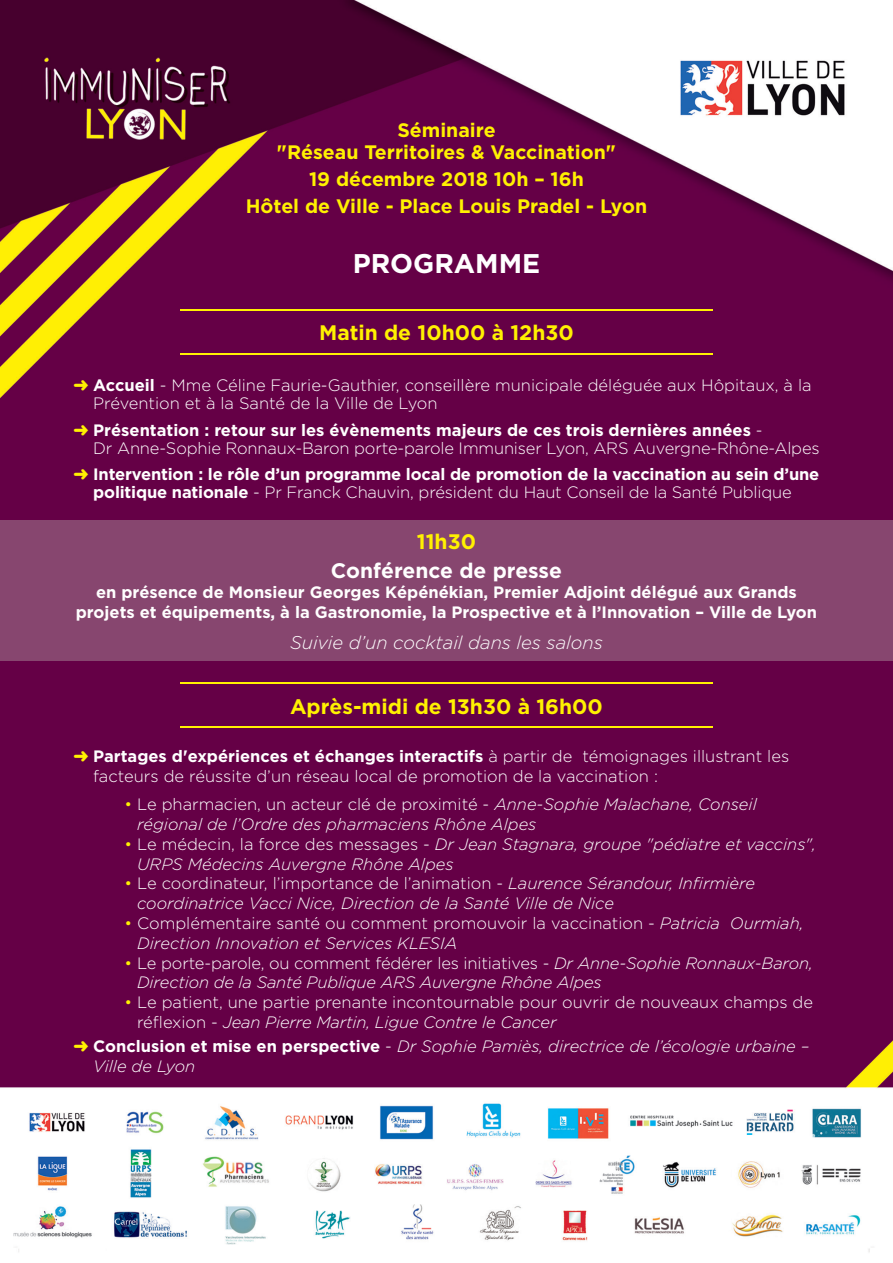
<style>
.page{position:relative;width:893px;height:1263px;background:#fff}
.page>*{position:absolute;margin:0;border:0;box-sizing:border-box;transform-origin:0 0}
.t1{font:700 27px "Gotham";color:#fff}
.t2{font:700 21px "Gotham";color:#fff101}
.t3{font:700 21px "Gotham";color:#fff}
.t4{font:700 19.5px/22.5px "Gotham";color:#fff101;text-align:center}
.t5{font:italic 300 18.45px "Gotham";color:#fff}
.t6{font:300 16.5px/19.8px "Gotham";color:#fff}
.t7{font:italic 300 16.5px/19.8px "Gotham";color:#fff}
.t8{font:700 16.5px/18px "Gotham";color:#fff;text-align:center}
.s1{color:#fff101}
.s2{font-weight:700}
.s3{font-weight:300}
.s4{font-style:normal;color:#fff101}
.s5{font-style:normal}
.s6{font-style:italic}
.s7{font-weight:700;font-style:normal}
</style>
<div class="page">
<img style="left:0;top:0;width:893px;height:1252px">
<div style="left:0;top:521px;width:893px;height:140px;background:#87466f"></div>
<hr style="left:180px;top:309px;width:533px;height:2px;background:#fff101">
<hr style="left:180px;top:682px;width:533px;height:2px;background:#fff101">
<hr style="left:180px;top:353px;width:533px;height:2px;background:#fff101">
<hr style="left:180px;top:726px;width:533px;height:2px;background:#fff101">
<p class="t4" style="left:277px;top:118px;width:341px">Séminaire<br>"Réseau Territoires &amp; Vaccination"</p>
<p class="t4" style="left:246px;top:165px;width:403px;line-height:26.7px">19 décembre 2018 10h – 16h<br>Hôtel de Ville - Place Louis Pradel - Lyon</p>
<h1 class="t1" style="left:353px;top:247px;width:189px">PROGRAMME</h1>
<p class="t2" style="left:319px;top:321px;width:256px">Matin de 10h00 à 12h30</p>
<p class="t6" style="left:93px;top:376px;width:720px;line-height:18px;text-indent:-20px"><span class="s1">➜</span> <span class="s2">Accueil</span> - Mme Céline Faurie-Gauthier, conseillère municipale déléguée aux Hôpitaux, à la<br>Prévention et à la Santé de la Ville de Lyon</p>
<p class="t6" style="left:93px;top:420px;width:728px;line-height:18px;text-indent:-20px"><span class="s1">➜</span> <span class="s2">Présentation : retour sur les évènements majeurs de ces trois dernières années</span> -<br>Dr Anne-Sophie Ronnaux-Baron porte-parole Immuniser Lyon, ARS Auvergne-Rhône-Alpes</p>
<p class="t8" style="left:73px;top:465px;width:747px"><span class="s1">➜</span> Intervention : le rôle d’un programme local de promotion de la vaccination au sein d’une politique nationale <span class="s3">- Pr Franck Chauvin, président du Haut Conseil de la Santé Publique</span></p>
<p class="t2" style="left:417px;top:529px;width:61px">11h30</p>
<p class="t3" style="left:331px;top:559px;width:233px">Conférence de presse</p>
<p class="t8" style="left:76px;top:582px;width:743px;line-height:19.8px">en présence de Monsieur Georges Képénékian, Premier Adjoint délégué aux Grands projets et équipements, à la Gastronomie, la Prospective et à l’Innovation – Ville de Lyon</p>
<p class="t5" style="left:290px;top:630px;width:314px">Suivie d’un cocktail dans les salons</p>
<p class="t2" style="left:290px;top:694px;width:314px">Après-midi de 13h30 à 16h00</p>
<p class="t6" style="left:93px;top:746px;width:697px;text-indent:-20px"><span class="s1">➜</span> <span class="s2">Partages d'expériences et échanges interactifs</span> à partir de témoignages illustrant les facteurs de réussite d’un réseau local de promotion de la vaccination :</p>
<p class="t7" style="left:137px;top:794px;width:621px;text-indent:-13px"><span class="s4">•</span> <span class="s5">Le pharmacien, un acteur clé de proximité -</span> Anne-Sophie Malachane, Conseil régional de l’Ordre des pharmaciens Rhône Alpes</p>
<p class="t7" style="left:137px;top:833px;width:680px;text-indent:-13px"><span class="s4">•</span> <span class="s5">Le médecin, la force des messages -</span> Dr Jean Stagnara, groupe "pédiatre et vaccins",<br>URPS Médecins Auvergne Rhône Alpes</p>
<p class="t7" style="left:137px;top:873px;width:619px;text-indent:-13px"><span class="s4">•</span> <span class="s5">Le coordinateur, l’importance de l’animation -</span> Laurence Sérandour, Infirmière coordinatrice Vacci Nice, Direction de la Santé Ville de Nice</p>
<p class="t6" style="left:137px;top:913px;width:668px;text-indent:-13px"><span class="s1">•</span> Complémentaire santé ou comment promouvoir la vaccination - <span class="s6">Patricia Ourmiah,<br>Direction Innovation et Services KLESIA</span></p>
<p class="t7" style="left:137px;top:952px;width:677px;text-indent:-13px"><span class="s4">•</span> <span class="s5">Le porte-parole, ou comment fédérer les initiatives -</span> Dr Anne-Sophie Ronnaux-Baron,<br>Direction de la Santé Publique ARS Auvergne Rhône Alpes</p>
<p class="t6" style="left:137px;top:992px;width:677px;text-indent:-13px"><span class="s1">•</span> Le patient, une partie prenante incontournable pour ouvrir de nouveaux champs de réflexion - <span class="s6">Jean Pierre Martin, Ligue Contre le Cancer</span></p>
<p class="t7" style="left:93px;top:1036px;width:718px;text-indent:-20px"><span class="s1">➜</span> <span class="s7">Conclusion et mise en perspective</span> <span class="s5">-</span> Dr Sophie Pamiès, directrice de l’écologie urbaine –<br>Ville de Lyon</p>
</div>
